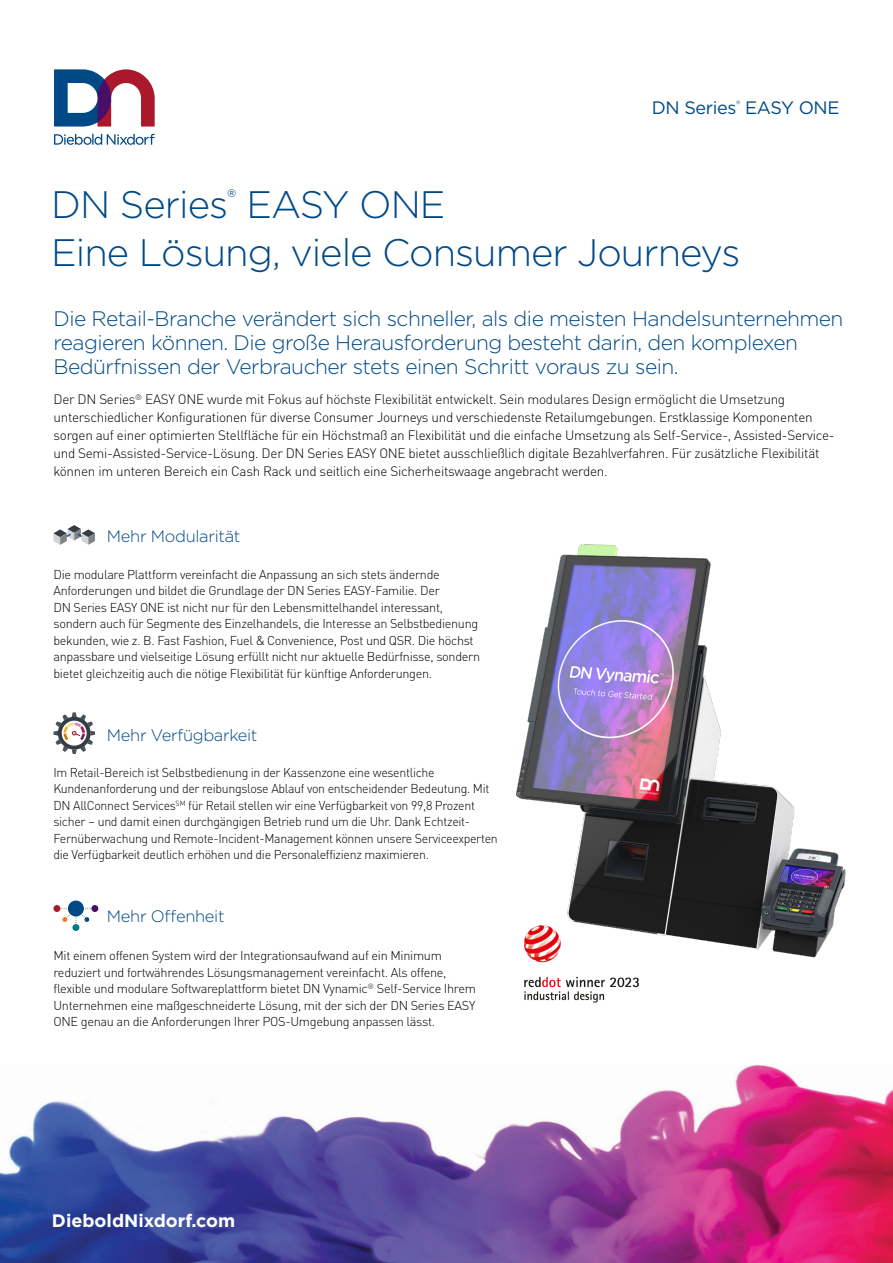
<style>
.page{position:relative;width:893px;height:1263px;background:#fff}
.page>*{position:absolute;margin:0;border:0;box-sizing:border-box;transform-origin:0 0}
.t1{font:300 38.25px/48px "Gotham";letter-spacing:-.025em;color:#004987}
.t2{font:300 21px/24px "Gotham";letter-spacing:-.025em;color:#004987}
.t3{font:700 18px "Gotham";color:#fff}
.t4{font:18px "Gotham";letter-spacing:-.02em;color:#004987}
.t5{font:300 16.5px "Gotham";letter-spacing:-.02em;color:#004987}
.t6{font:300 13.5px/18px "DIN Pro";letter-spacing:-.02em;color:#000}
.t7{font:300 12.75px/16.5px "DIN Pro";letter-spacing:-.025em;color:#000}
</style>
<div class="page">
<img style="left:0;top:1065px;width:893px;height:198px">
<svg style="left:54px;top:69px;width:101px;height:58px"></svg>
<svg style="left:54px;top:134px;width:101px;height:11px"></svg>
<svg style="left:53px;top:712px;width:42px;height:42px"></svg>
<svg style="left:53px;top:525px;width:42px;height:20px"></svg>
<svg style="left:68px;top:900px;width:16px;height:16px"></svg>
<div style="left:72px;top:924px;width:7px;height:7px;background:#007b89;border-radius:50%"></div>
<svg style="left:61px;top:908px;width:30px;height:15px"></svg>
<div style="left:91px;top:905px;width:7px;height:7px;background:#490e67;border-radius:50%"></div>
<div style="left:53px;top:905px;width:7px;height:7px;background:#aa182c;border-radius:50%"></div>
<img style="left:515px;top:544px;width:331px;height:414px">
<img style="left:517px;top:919px;width:129px;height:84px">
<h3 class="t4" style="left:652px;top:96px;width:189px">DN Series<sup>®</sup> EASY ONE</h3>
<h1 class="t1" style="left:51px;top:179px;width:691px">DN Series<sup>®</sup> EASY ONE<br>Eine Lösung, viele Consumer Journeys</h1>
<h2 class="t2" style="left:53px;top:305px;width:791px">Die Retail-Branche verändert sich schneller, als die meisten Handelsunternehmen reagieren können. Die große Herausforderung besteht darin, den komplexen<br>Bedürfnissen der Verbraucher stets einen Schritt voraus zu sein.</h2>
<p class="t6" style="left:53px;top:389px;width:783px">Der DN Series<sup>®</sup> EASY ONE wurde mit Fokus auf höchste Flexibilität entwickelt. Sein modulares Design ermöglicht die Umsetzung unterschiedlicher Konfigurationen für diverse Consumer Journeys und verschiedenste Retailumgebungen. Erstklassige Komponenten sorgen auf einer optimierten Stellfläche für ein Höchstmaß an Flexibilität und die einfache Umsetzung als Self-Service-, Assisted-Service&shy;und Semi-Assisted-Service-Lösung. Der DN Series EASY ONE bietet ausschließlich digitale Bezahlverfahren. Für zusätzliche Flexibilität können im unteren Bereich ein Cash Rack und seitlich eine Sicherheitswaage angebracht werden.</p>
<p class="t5" style="left:107px;top:525px;width:135px">Mehr Modularität</p>
<p class="t7" style="left:53px;top:565px;width:428px">Die modulare Plattform vereinfacht die Anpassung an sich stets ändernde Anforderungen und bildet die Grundlage der DN Series EASY-Familie. Der<br>DN Series EASY ONE ist nicht nur für den Lebensmittelhandel interessant, sondern auch für Segmente des Einzelhandels, die Interesse an Selbstbedienung bekunden, wie z. B. Fast Fashion, Fuel &amp; Convenience, Post und QSR. Die höchst anpassbare und vielseitige Lösung erfüllt nicht nur aktuelle Bedürfnisse, sondern bietet gleichzeitig auch die nötige Flexibilität für künftige Anforderungen.</p>
<p class="t5" style="left:107px;top:724px;width:152px">Mehr Verfügbarkeit</p>
<p class="t7" style="left:53px;top:763px;width:446px">Im Retail-Bereich ist Selbstbedienung in der Kassenzone eine wesentliche Kundenanforderung und der reibungslose Ablauf von entscheidender Bedeutung. Mit DN AllConnect Services<sup>SM</sup> für Retail stellen wir eine Verfügbarkeit von 99,8 Prozent sicher – und damit einen durchgängigen Betrieb rund um die Uhr. Dank Echtzeit-Fernüberwachung und Remote-Incident-Management können unsere Serviceexperten die Verfügbarkeit deutlich erhöhen und die Personaleffizienz maximieren.</p>
<p class="t5" style="left:107px;top:906px;width:119px">Mehr Offenheit</p>
<p class="t7" style="left:53px;top:946px;width:424px">Mit einem offenen System wird der Integrationsaufwand auf ein Minimum reduziert und fortwährendes Lösungsmanagement vereinfacht. Als offene, flexible und modulare Softwareplattform bietet DN Vynamic<sup>®</sup> Self-Service Ihrem Unternehmen eine maßgeschneiderte Lösung, mit der sich der DN Series EASY ONE genau an die Anforderungen Ihrer POS-Umgebung anpassen lässt.</p>
<h3 class="t3" style="left:52px;top:1209px;width:185px">DieboldNixdorf.com</h3>
</div>
